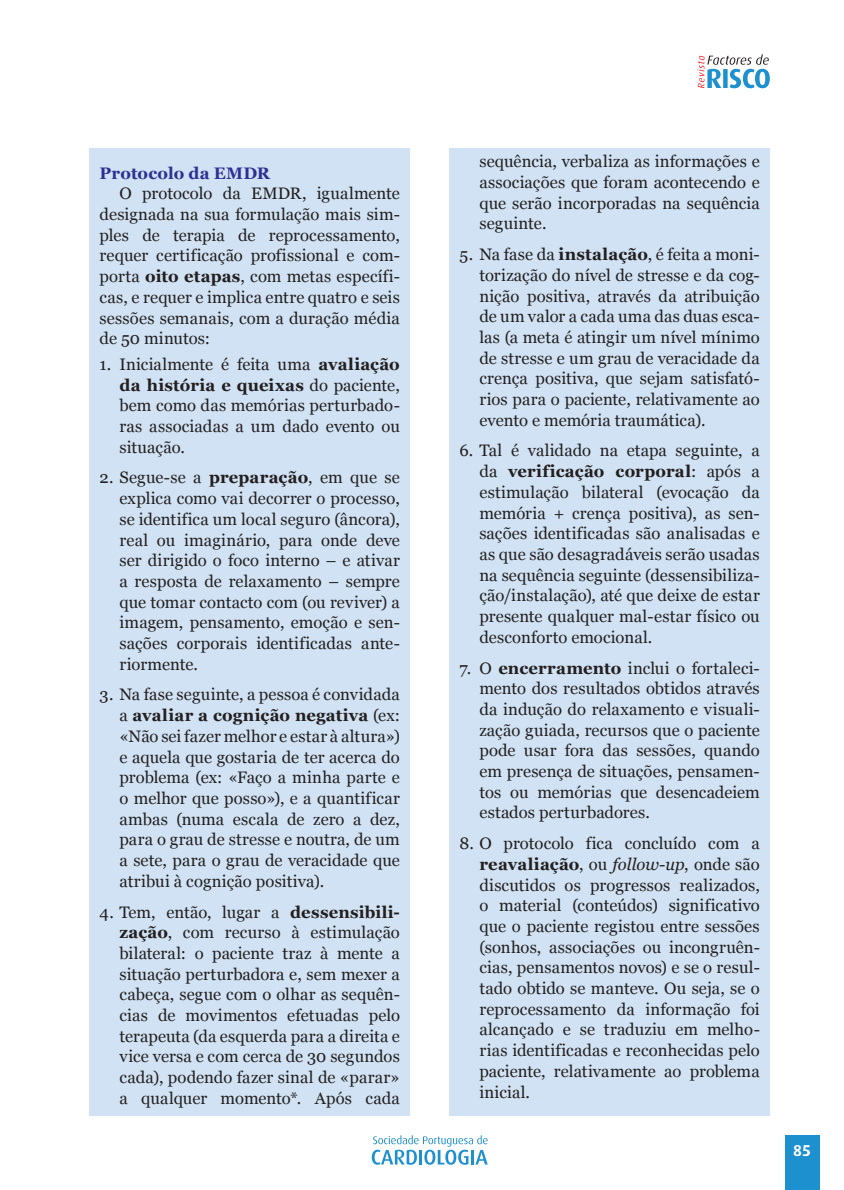
<style>
.page{position:relative;width:844px;height:1190px;background:#fff}
.page>*{position:absolute;margin:0;border:0;box-sizing:border-box;transform-origin:0 0}
._4_txt{font:16.62px/20.7px "Georgia";letter-spacing:.005em;color:#231f20;text-align:justify}
._5_sub_tit_CONT{font:700 16.62px "Georgia";letter-spacing:.01em;color:#2e3092}
.t1{font:700 15.75px "Dax";color:#fff}
.s1{font-weight:700}
.s2{font-style:italic}
</style>
<div class="page">
<svg style="left:697px;top:54px;width:72px;height:34px"></svg>
<svg style="left:371px;top:1135px;width:116px;height:29px"></svg>
<div style="left:784px;top:1135px;width:35px;height:55px;background:#1d90d0"></div>
<div style="left:90px;top:148px;width:320px;height:967px;background:#d0e2f3"></div>
<div style="left:449px;top:148px;width:320px;height:967px;background:#d0e2f3"></div>
<p class="_5_sub_tit_CONT" style="left:100px;top:160px;width:172px">Protocolo da EMDR</p>
<p class="_4_txt" style="left:100px;top:183px;width:302px;text-indent:20px">O protocolo da EMDR, igualmente designada na sua formulação mais sim&shy;ples de terapia de reprocessamento, requer certificação profissional e com&shy;porta <span class="s1">oito etapas</span>, com metas específi&shy;cas, e requer e implica entre quatro e seis sessões semanais, com a duração média de 50 minutos:</p>
<p class="_4_txt" style="left:119px;top:353px;width:282px;text-indent:-20px">1. Inicialmente é feita uma <span class="s1">avaliação da história e queixas</span> do paciente, bem como das memórias perturbado&shy;ras associadas a um dado evento ou situação.</p>
<p class="_4_txt" style="left:119px;top:467px;width:282px;text-indent:-20px">2. Segue‑se a <span class="s1">preparação</span>, em que se explica como vai decorrer o processo, se identifica um local seguro (âncora), real ou imaginário, para onde deve ser dirigido o foco interno – e ativar a resposta de relaxamento – sempre que tomar contacto com (ou reviver) a imagem, pensamento, emoção e sen&shy;sações corporais identificadas ante&shy;riormente.</p>
<p class="_4_txt" style="left:119px;top:683px;width:282px;text-indent:-20px">3. Na fase seguinte, a pessoa é convidada a <span class="s1">avaliar a cognição negativa</span> (ex: «Não sei fazer melhor e estar à altura») e aquela que gostaria de ter acerca do problema (ex: «Faço a minha parte e o melhor que posso»), e a quantificar ambas (numa escala de zero a dez, para o grau de stresse e noutra, de um a sete, para o grau de veracidade que atribui à cognição positiva).</p>
<p class="_4_txt" style="left:119px;top:900px;width:282px;text-indent:-20px">4. Tem, então, lugar a <span class="s1">dessensibili&shy;zação</span>, com recurso à estimulação bilateral: o paciente traz à mente a situação perturbadora e, sem mexer a cabeça, segue com o olhar as sequên&shy;cias de movimentos efetuadas pelo terapeuta (da esquerda para a direita e vice versa e com cerca de 30 segundos cada), podendo fazer sinal de «parar» a qualquer momento*. Após cada</p>
<p class="_4_txt" style="left:479px;top:151px;width:282px">sequência, verbaliza as informações e associações que foram acontecendo e que serão incorporadas na sequência seguinte.</p>
<p class="_4_txt" style="left:479px;top:243px;width:282px;text-indent:-20px">5. Na fase da <span class="s1">instalação</span>, é feita a moni&shy;torização do nível de stresse e da cog&shy;nição positiva, através da atribuição de um valor a cada uma das duas esca&shy;las (a meta é atingir um nível mínimo de stresse e um grau de veracidade da crença positiva, que sejam satisfató&shy;rios para o paciente, relativamente ao evento e memória traumática).</p>
<p class="_4_txt" style="left:479px;top:440px;width:282px;text-indent:-20px">6. Tal é validado na etapa seguinte, a da <span class="s1">verificação corporal</span>: após a estimulação bilateral (evocação da memória + crença positiva), as sen&shy;sações identificadas são analisadas e as que são desagradáveis serão usadas na sequência seguinte (dessensibiliza&shy;ção/instalação), até que deixe de estar presente qualquer mal‑estar físico ou desconforto emocional.</p>
<p class="_4_txt" style="left:479px;top:657px;width:282px;text-indent:-20px">7. O <span class="s1">encerramento</span> inclui o fortaleci&shy;mento dos resultados obtidos através da indução do relaxamento e visuali&shy;zação guiada, recursos que o paciente pode usar fora das sessões, quando em presença de situações, pensamen&shy;tos ou memórias que desencadeiem estados perturbadores.</p>
<p class="_4_txt" style="left:479px;top:832px;width:282px;text-indent:-20px">8. O protocolo fica concluído com a <span class="s1">reavaliação</span>, ou <span class="s2">follow‑up</span>, onde são discutidos os progressos realizados, o material (conteúdos) significativo que o paciente registou entre sessões (sonhos, associações ou incongruên&shy;cias, pensamentos novos) e se o resul&shy;tado obtido se manteve. Ou seja, se o reprocessamento da informação foi alcançado e se traduziu em melho&shy;rias identificadas e reconhecidas pelo paciente, relativamente ao problema inicial.</p>
<p class="t1" style="left:793px;top:1142px;width:19px">85</p>
</div>
